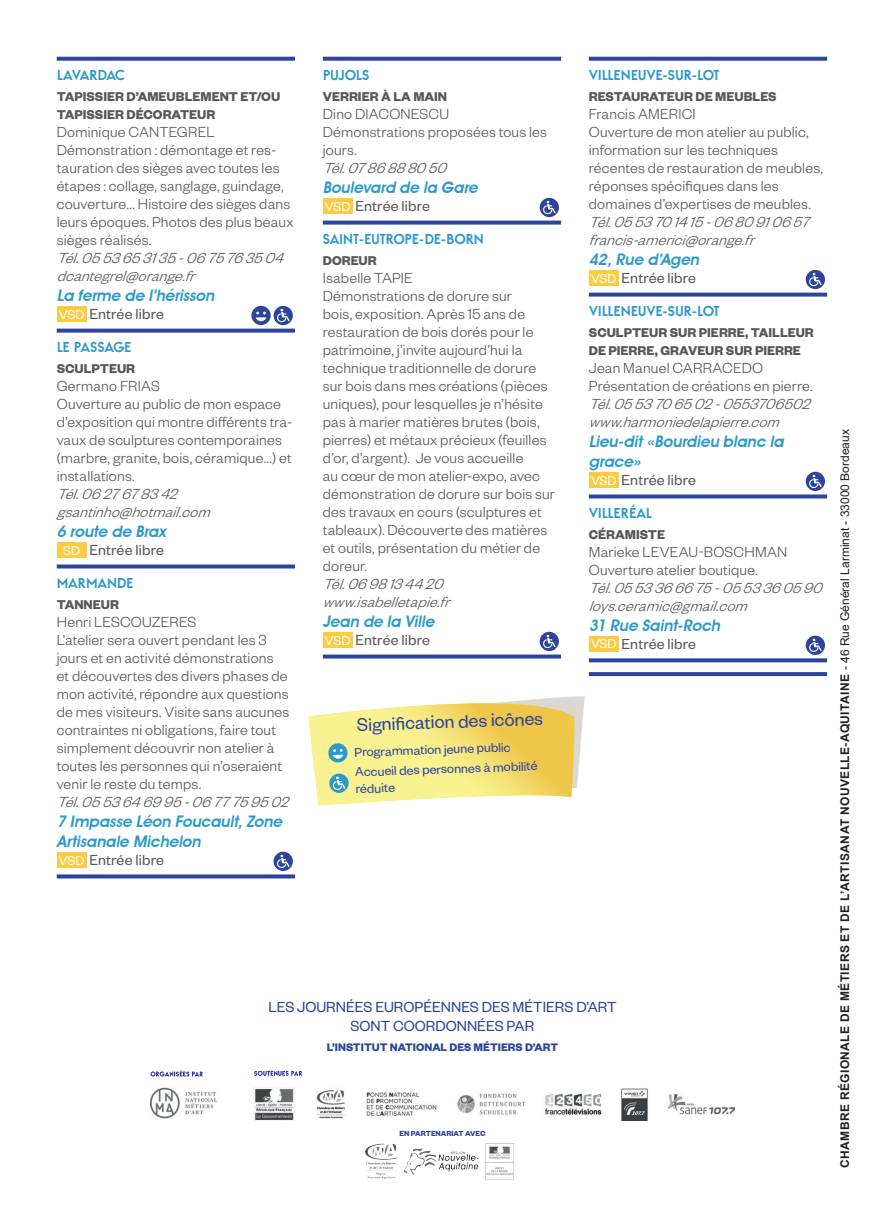
<style>
.page{position:relative;width:885px;height:1225px;background:#fff}
.page>*{position:absolute;margin:0;border:0;box-sizing:border-box;transform-origin:0 0}
.Titre_postit{font:20px "Founders Grotesk";color:#2c449c}
.Texte_courant{font:300 16px/18px "Founders Grotesk";letter-spacing:.01em;color:#57585a}
.Horaires{font:italic 300 16px "Founders Grotesk";color:#57585a}
.Adresse{font:italic 600 16px/20px "Advantage";letter-spacing:-.005em;color:#2b99ca}
.Libre_RDV{font:16px "Founders Grotesk";letter-spacing:.01em;color:#57585a}
.t1{font:16px "Founders Grotesk";color:#2c449c}
.Métier{font:700 14px/18px "Founders Grotesk";color:#57585a}
.Sous-titre{font:700 14px "Berline";letter-spacing:-.015em;color:#2b99ca}
.Texte_postiit{font:14px/16.8px "Founders Grotesk";color:#2c449c}
.t2{font:14px "Founders Grotesk";color:#fff}
.Sous-titre-2{font:700 14px "Berline";letter-spacing:-.035em;color:#2b99ca}
.t3{font:700 12px "Arial";letter-spacing:.035em;color:#231f20}
.t4{font:700 12px "Founders Grotesk";color:#2c449c}
.t5{font:700 8px "Founders Grotesk";color:#2c449c}
.s1{font-weight:400}
</style>
<div class="page">
<svg style="left:57px;top:57px;width:238px;height:4px"></svg>
<svg style="left:57px;top:329px;width:238px;height:4px"></svg>
<svg style="left:57px;top:564px;width:238px;height:4px"></svg>
<svg style="left:57px;top:874px;width:238px;height:4px"></svg>
<div style="left:57px;top:306px;width:29px;height:16px;background:#feca42"></div>
<svg style="left:251px;top:306px;width:20px;height:19px"></svg>
<svg style="left:273px;top:306px;width:20px;height:19px"></svg>
<svg style="left:277px;top:309px;width:12px;height:13px"></svg>
<div style="left:57px;top:542px;width:29px;height:16px;background:#feca42"></div>
<div style="left:57px;top:852px;width:29px;height:16px;background:#feca42"></div>
<svg style="left:273px;top:851px;width:20px;height:20px"></svg>
<svg style="left:277px;top:854px;width:12px;height:14px"></svg>
<svg style="left:323px;top:57px;width:238px;height:4px"></svg>
<svg style="left:323px;top:221px;width:238px;height:4px"></svg>
<svg style="left:323px;top:654px;width:238px;height:4px"></svg>
<div style="left:323px;top:198px;width:29px;height:16px;background:#feca42"></div>
<svg style="left:539px;top:198px;width:20px;height:19px"></svg>
<svg style="left:543px;top:201px;width:12px;height:13px"></svg>
<div style="left:323px;top:632px;width:29px;height:16px;background:#feca42"></div>
<svg style="left:539px;top:632px;width:20px;height:19px"></svg>
<svg style="left:543px;top:635px;width:12px;height:13px"></svg>
<svg style="left:588px;top:57px;width:239px;height:4px"></svg>
<svg style="left:588px;top:293px;width:239px;height:4px"></svg>
<svg style="left:588px;top:494px;width:239px;height:4px"></svg>
<svg style="left:588px;top:658px;width:239px;height:4px"></svg>
<svg style="left:588px;top:672px;width:239px;height:4px"></svg>
<div style="left:588px;top:270px;width:30px;height:16px;background:#feca42"></div>
<svg style="left:805px;top:270px;width:19px;height:19px"></svg>
<svg style="left:809px;top:273px;width:12px;height:13px"></svg>
<div style="left:588px;top:472px;width:30px;height:16px;background:#feca42"></div>
<svg style="left:805px;top:472px;width:19px;height:19px"></svg>
<svg style="left:809px;top:475px;width:12px;height:13px"></svg>
<div style="left:588px;top:636px;width:30px;height:16px;background:#feca42"></div>
<svg style="left:805px;top:635px;width:19px;height:20px"></svg>
<svg style="left:809px;top:638px;width:12px;height:14px"></svg>
<svg style="left:308px;top:696px;width:276px;height:109px"></svg>
<img style="left:150px;top:1087px;width:584px;height:33px">
<svg style="left:150px;top:1070px;width:53px;height:6px"></svg>
<svg style="left:254px;top:1070px;width:48px;height:6px"></svg>
<img style="left:366px;top:1143px;width:148px;height:37px">
<p class="Sous-titre-2" style="left:57px;top:67px;width:70px">LAVARDAC</p>
<p class="Métier" style="left:57px;top:87px;width:225px">TAPISSIER D’AMEUBLEMENT ET/OU<br>TAPISSIER DÉCORATEUR</p>
<p class="Texte_courant" style="left:57px;top:122px;width:159px">Dominique CANTEGREL</p>
<p class="Texte_courant" style="left:57px;top:140px;width:238px">Démonstration : démontage et res&shy;tauration des sièges avec toutes les étapes : collage, sanglage, guindage, couverture... Histoire des sièges dans leurs époques. Photos des plus beaux sièges réalisés.</p>
<p class="Horaires" style="left:57px;top:248px;width:233px">Tél.0553653135-0675763504</p>
<p class="Horaires" style="left:57px;top:266px;width:145px">dcantegrel@orange.fr</p>
<p class="Adresse" style="left:57px;top:285px;width:159px">La ferme de l’hérisson</p>
<p class="t2" style="left:59px;top:306px;width:27px">VSD</p>
<p class="Libre_RDV" style="left:89px;top:304px;width:76px">Entrée libre</p>
<p class="Sous-titre" style="left:57px;top:339px;width:76px">LE PASSAGE</p>
<p class="Métier" style="left:57px;top:359px;width:80px">SCULPTEUR</p>
<p class="Texte_courant" style="left:57px;top:376px;width:105px">Germano FRIAS</p>
<p class="Texte_courant" style="left:57px;top:394px;width:237px">Ouverture au public de mon espace d’exposition qui montre différents tra&shy;vaux de sculptures contemporaines (marbre, granite, bois, céramique...) et installations.</p>
<p class="Horaires" style="left:57px;top:484px;width:127px">Tél.0627678342</p>
<p class="Horaires" style="left:57px;top:502px;width:160px">gsantinho@hotmail.com</p>
<p class="Adresse" style="left:57px;top:521px;width:111px">6 route de Brax</p>
<p class="t2" style="left:63px;top:541px;width:18px">SD</p>
<p class="Libre_RDV" style="left:89px;top:540px;width:76px">Entrée libre</p>
<p class="Sous-titre" style="left:57px;top:575px;width:78px">MARMANDE</p>
<p class="Métier" style="left:57px;top:595px;width:64px">TANNEUR</p>
<p class="Texte_courant" style="left:57px;top:612px;width:141px">Henri LESCOUZERES</p>
<p class="Texte_courant" style="left:57px;top:630px;width:234px">L’atelier sera ouvert pendant les 3 jours et en activité démonstrations et découvertes des divers phases de mon activité, répondre aux questions de mes visiteurs. Visite sans aucunes contraintes ni obligations, faire tout simplement découvrir non atelier à toutes les personnes qui n’oseraient venir le reste du temps.</p>
<p class="Horaires" style="left:57px;top:792px;width:239px">Tél.0553646995-0677759502</p>
<p class="Adresse" style="left:57px;top:811px;width:227px">7 Impasse Léon Foucault, Zone<br>Artisanale Michelon</p>
<p class="t2" style="left:59px;top:851px;width:27px">VSD</p>
<p class="Libre_RDV" style="left:89px;top:850px;width:76px">Entrée libre</p>
<p class="Sous-titre" style="left:323px;top:67px;width:48px">PUJOLS</p>
<p class="Métier" style="left:323px;top:87px;width:126px">VERRIER À LA MAIN</p>
<p class="Texte_courant" style="left:323px;top:104px;width:128px">Dino DIACONESCU</p>
<p class="Texte_courant" style="left:323px;top:122px;width:226px">Démonstrations proposées tous les jours.</p>
<p class="Horaires" style="left:323px;top:158px;width:130px">Tél.0786888050</p>
<p class="Adresse" style="left:323px;top:177px;width:157px">Boulevard de la Gare</p>
<p class="t2" style="left:325px;top:198px;width:27px">VSD</p>
<p class="Libre_RDV" style="left:355px;top:196px;width:76px">Entrée libre</p>
<p class="Sous-titre" style="left:323px;top:231px;width:162px">SAINT-EUTROPE-DE-BORN</p>
<p class="Métier" style="left:323px;top:251px;width:55px">DOREUR</p>
<p class="Texte_courant" style="left:323px;top:268px;width:92px">Isabelle TAPIE</p>
<p class="Texte_courant" style="left:323px;top:286px;width:233px">Démonstrations de dorure sur<br>bois, exposition. Après 15 ans de restauration de bois dorés pour le patrimoine, j’invite aujourd’hui la technique traditionnelle de dorure sur bois dans mes créations (pièces uniques), pour lesquelles je n’hésite pas à marier matières brutes (bois, pierres) et métaux précieux (feuilles d’or, d’argent). Je vous accueille<br>au cœur de mon atelier-expo, avec démonstration de dorure sur bois sur des travaux en cours (sculptures et tableaux). Découverte des matières et outils, présentation du métier de doreur.</p>
<p class="Horaires" style="left:323px;top:574px;width:127px">Tél.0698134420</p>
<p class="Horaires" style="left:323px;top:592px;width:134px">www.isabelletapie.fr</p>
<p class="Adresse" style="left:323px;top:611px;width:113px">Jean de la Ville</p>
<p class="t2" style="left:325px;top:631px;width:27px">VSD</p>
<p class="Libre_RDV" style="left:355px;top:630px;width:76px">Entrée libre</p>
<p class="Titre_postit" style="left:356px;top:712px;width:187px;rotate:-2deg">Signifi cation des icônes</p>
<p class="Texte_postiit" style="left:354px;top:743px;width:158px;rotate:-2deg">Programmation jeune public</p>
<p class="Texte_postiit" style="left:355px;top:763px;width:184px;rotate:-2deg">Accueil des personnes à mobilité réduite</p>
<p class="Sous-titre" style="left:588px;top:67px;width:132px">VILLENEUVE-SUR-LOT</p>
<p class="Métier" style="left:588px;top:87px;width:189px">RESTAURATEUR DE MEUBLES</p>
<p class="Texte_courant" style="left:588px;top:104px;width:108px">Francis AMERICI</p>
<p class="Texte_courant" style="left:588px;top:122px;width:236px">Ouverture de mon atelier au public, information sur les techniques récentes de restauration de meubles, réponses spécifiques dans les domaines d’expertises de meubles.</p>
<p class="Horaires" style="left:588px;top:212px;width:227px">Tél.0553701415-0680910657</p>
<p class="Horaires" style="left:588px;top:230px;width:173px">francis-americi@orange.fr</p>
<p class="Adresse" style="left:588px;top:249px;width:112px">42, Rue d’Agen</p>
<p class="t2" style="left:591px;top:270px;width:27px">VSD</p>
<p class="Libre_RDV" style="left:621px;top:268px;width:76px">Entrée libre</p>
<p class="Sous-titre" style="left:588px;top:303px;width:132px">VILLENEUVE-SUR-LOT</p>
<p class="Métier" style="left:588px;top:323px;width:226px">SCULPTEUR SUR PIERRE, TAILLEUR<br>DE PIERRE, GRAVEUR SUR PIERRE</p>
<p class="Texte_courant" style="left:588px;top:358px;width:176px">Jean Manuel CARRACEDO</p>
<p class="Texte_courant" style="left:588px;top:376px;width:225px">Présentation de créations en pierre.</p>
<p class="Horaires" style="left:588px;top:394px;width:228px">Tél.0553706502-0553706502</p>
<p class="Horaires" style="left:588px;top:412px;width:197px">www.harmoniedelapierre.com</p>
<p class="Adresse" style="left:588px;top:431px;width:196px">Lieu-dit «Bourdieu blanc la grace»</p>
<p class="t2" style="left:591px;top:471px;width:27px">VSD</p>
<p class="Libre_RDV" style="left:621px;top:470px;width:76px">Entrée libre</p>
<p class="Sous-titre" style="left:588px;top:505px;width:65px">VILLERÉAL</p>
<p class="Métier" style="left:588px;top:525px;width:78px">CÉRAMISTE</p>
<p class="Texte_courant" style="left:588px;top:542px;width:200px">Marieke LEVEAU-BOSCHMAN</p>
<p class="Texte_courant" style="left:588px;top:560px;width:171px">Ouverture atelier boutique.</p>
<p class="Horaires" style="left:588px;top:578px;width:240px">Tél.0553366675-0553360590</p>
<p class="Horaires" style="left:588px;top:596px;width:165px">loys.ceramic@gmail.com</p>
<p class="Adresse" style="left:588px;top:615px;width:133px">31 Rue Saint-Roch</p>
<p class="t2" style="left:591px;top:635px;width:27px">VSD</p>
<p class="Libre_RDV" style="left:621px;top:634px;width:76px">Entrée libre</p>
<p class="t1" style="left:268px;top:996px;width:350px">LES JOURNÉES EUROPÉENNES DES MÉTIERS D’ART</p>
<p class="t1" style="left:350px;top:1016px;width:185px">SONT COORDONNÉES PAR</p>
<p class="t4" style="left:327px;top:1039px;width:233px">L’INSTITUT NATIONAL DES MÉTIERS D’ART</p>
<p class="t5" style="left:399px;top:1128px;width:87px">EN PARTENARIAT AVEC</p>
<p class="t3" style="left:836px;top:1168px;width:740px;rotate:-90deg">CHAMBRE RÉGIONALE DE MÉTIERS ET DE L’ARTISANAT NOUVELLE-AQUITAINE <span class="s1">- 46 Rue Général Larminat - 33000 Bordeaux</span></p>
</div>
